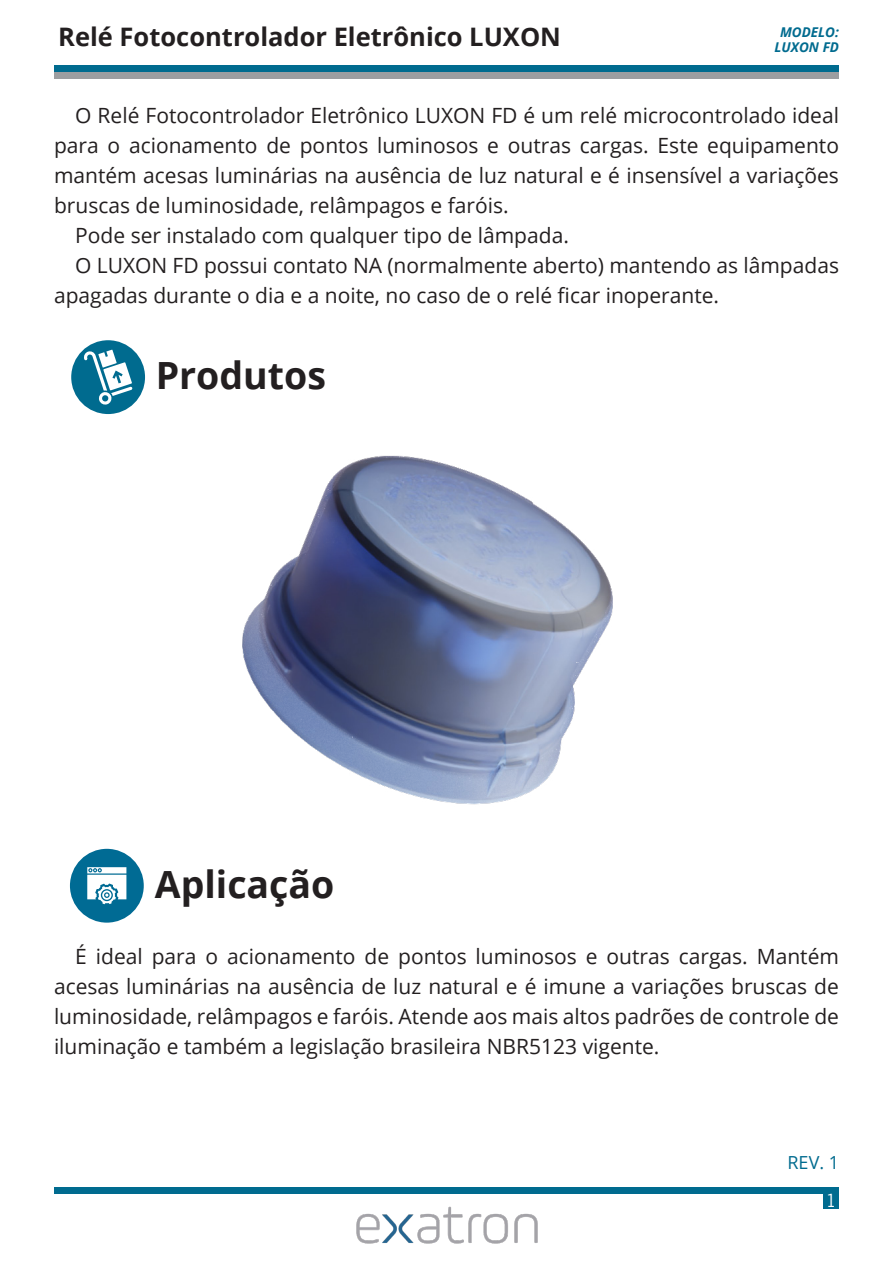
<style>
.page{position:relative;width:893px;height:1263px;background:#fff}
.page>*{position:absolute;margin:0;border:0;box-sizing:border-box;transform-origin:0 0}
.t1{font:700 37.5px "Open Sans";color:#231f20}
.t2{font:700 25.5px "Open Sans";color:#231f20}
.t3{font:21px/30px "Open Sans";color:#231f20;text-align:justify}
.t4{font:18px "Open Sans";color:#006b8f}
.t5{font:18px "News Gothic BT";color:#fff}
.t6{font:italic 700 13.5px/15px "Open Sans";color:#006b8f;text-align:center}
</style>
<div class="page">
<div style="left:54px;top:1187px;width:785px;height:7px;background:#006b8f"></div>
<div style="left:823px;top:1194px;width:16px;height:15px;background:#006b8f"></div>
<img style="left:356px;top:1206px;width:182px;height:38px">
<div style="left:54px;top:65px;width:785px;height:6px;background:#006b8f"></div>
<div style="left:54px;top:72px;width:785px;height:7px;background:#9c9ea1"></div>
<div style="left:71px;top:340px;width:74px;height:74px;background:#006b8f;border-radius:50%"></div>
<svg style="left:83px;top:350px;width:49px;height:55px"></svg>
<div style="left:70px;top:849px;width:74px;height:74px;background:#006b94;border-radius:50%"></div>
<svg style="left:87px;top:867px;width:39px;height:37px"></svg>
<img style="left:242px;top:455px;width:371px;height:350px">
<p class="t2" style="left:58px;top:19px;width:504px">Relé Fotocontrolador Eletrônico LUXON</p>
<p class="t6" style="left:775px;top:24px;width:66px">MODELO:<br>LUXON FD</p>
<p class="t3" style="left:54px;top:100px;width:786px;text-indent:21px">O Relé Fotocontrolador Eletrônico LUXON FD é um relé microcontrolado ideal para o acionamento de pontos luminosos e outras cargas. Este equipamento mantém acesas luminárias na ausência de luz natural e é insensível a variações bruscas de luminosidade, relâmpagos e faróis.</p>
<p class="t3" style="left:75px;top:220px;width:495px">Pode ser instalado com qualquer tipo de lâmpada.</p>
<p class="t3" style="left:54px;top:250px;width:786px;text-indent:21px">O LUXON FD possui contato NA (normalmente aberto) mantendo as lâmpadas apagadas durante o dia e a noite, no caso de o relé ficar inoperante.</p>
<p class="t1" style="left:156px;top:349px;width:172px">Produtos</p>
<p class="t1" style="left:155px;top:858px;width:181px">Aplicação</p>
<p class="t3" style="left:54px;top:941px;width:786px;text-indent:21px">É ideal para o acionamento de pontos luminosos e outras cargas. Mantém acesas luminárias na ausência de luz natural e é imune a variações bruscas de luminosidade, relâmpagos e faróis. Atende aos mais altos padrões de controle de iluminação e também a legislação brasileira NBR5123 vigente.</p>
<p class="t4" style="left:787px;top:1150px;width:53px">REV. 1</p>
<p class="t5" style="left:826px;top:1190px;width:12px">1</p>
</div>
